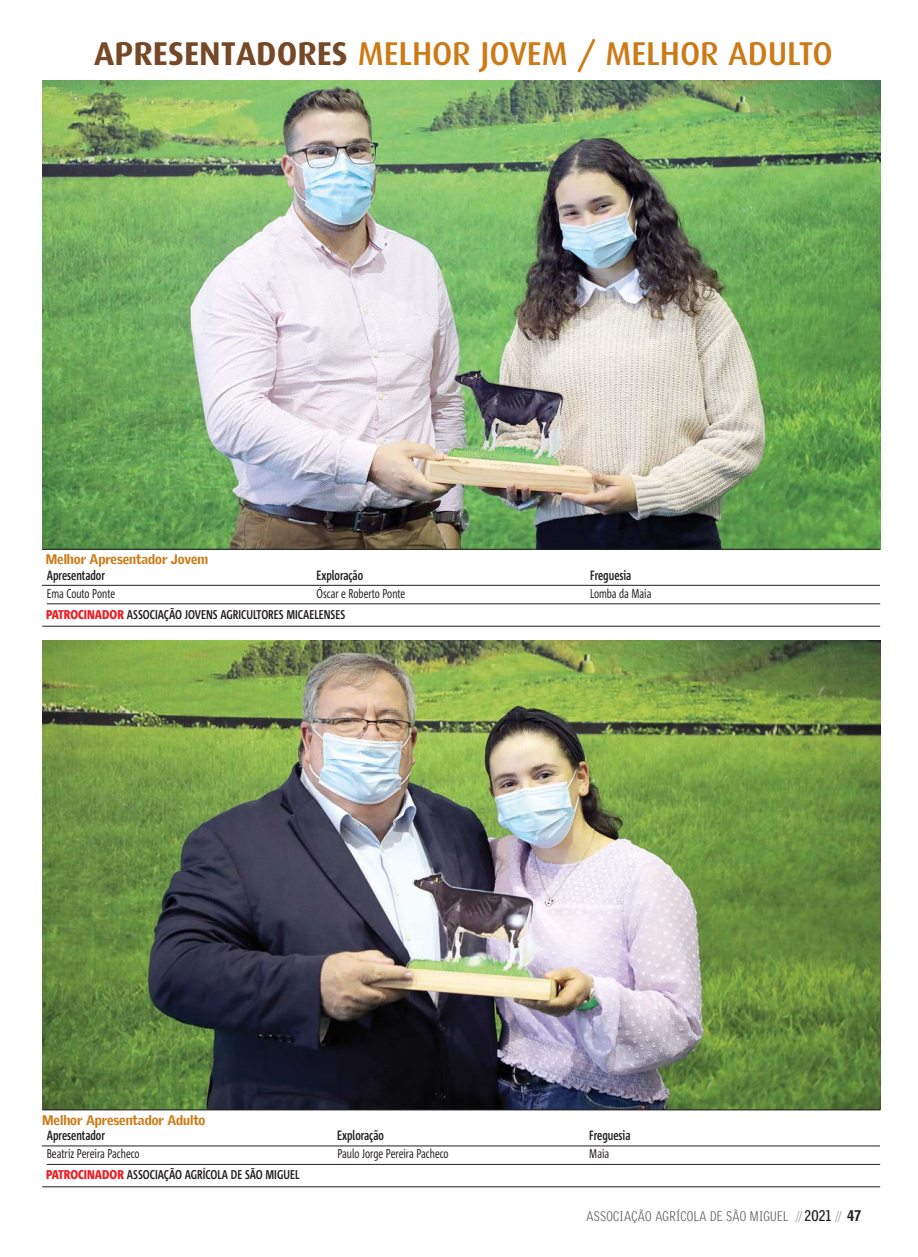
<style>
.page{position:relative;width:918px;height:1257px;background:#fff}
.page>*{position:absolute;margin:0;border:0;box-sizing:border-box;transform-origin:0 0}
.t1{font:500 33px "Dax";letter-spacing:-.005em;color:#cc7a16}
.t2{font:700 13.5px "Corpid Cd LF";color:#231f20;scale:.85 1}
.t3{font:900 13.5px "Griffith Gothic";letter-spacing:-.005em;color:#cc7a16;scale:.96 1}
.t4{font:300 13.5px "Griffith Gothic Cond";letter-spacing:.025em;color:#58595b}
.t5{font:700 12.75px "Corpid Cd LF";color:#231f20;scale:.9 1}
.t6{font:12.75px "Corpid Cd LF";color:#231f20;scale:.85 1}
.s1{font-weight:700;color:#754827}
.s2{font-weight:800;color:#ed1e25}
.s3{color:#939598}
.s4{font-weight:700;font-size:15px;color:#231f20}
.s5{font-weight:900;font-size:15px;color:#231f20}
</style>
<div class="page">
<hr style="left:42px;top:585px;width:838px;height:1px;background:#231f20">
<hr style="left:42px;top:1146px;width:838px;height:1px;background:#231f20">
<img style="left:42px;top:80px;width:838px;height:469px">
<hr style="left:47px;top:604px;width:833px;height:1px;background:#231f20">
<hr style="left:42px;top:549px;width:838px;height:1px;background:#231f20">
<hr style="left:42px;top:626px;width:838px;height:1px;background:#231f20">
<img style="left:42px;top:641px;width:838px;height:468px">
<hr style="left:47px;top:1164px;width:833px;height:1px;background:#231f20">
<hr style="left:42px;top:1109px;width:838px;height:1px;background:#231f20">
<hr style="left:42px;top:1187px;width:838px;height:1px;background:#231f20">
<h1 class="t1" style="left:94px;top:37px;width:740px"><span class="s1">APRESENTADORES</span> MELHOR JOVEM / MELHOR ADULTO</h1>
<p class="t3" style="left:46px;top:551px;width:171px">Melhor Apresentador Jovem</p>
<p class="t2" style="left:47px;top:569px;width:70px">Apresentador</p>
<p class="t2" style="left:316px;top:569px;width:56px">Exploração</p>
<p class="t2" style="left:590px;top:569px;width:50px">Freguesia</p>
<p class="t6" style="left:47px;top:587px;width:82px">Ema Couto Ponte</p>
<p class="t6" style="left:317px;top:587px;width:106px">Óscar e Roberto Ponte</p>
<p class="t6" style="left:590px;top:587px;width:74px">Lomba da Maia</p>
<p class="t5" style="left:46px;top:608px;width:334px"><span class="s2">PATROCINADOR</span> ASSOCIAÇÃO JOVENS AGRICULTORES MICAELENSES</p>
<p class="t3" style="left:42px;top:1112px;width:171px">Melhor Apresentador Adulto</p>
<p class="t2" style="left:47px;top:1129px;width:70px">Apresentador</p>
<p class="t2" style="left:337px;top:1129px;width:56px">Exploração</p>
<p class="t2" style="left:589px;top:1129px;width:50px">Freguesia</p>
<p class="t6" style="left:47px;top:1148px;width:111px">Beatriz Pereira Pacheco</p>
<p class="t6" style="left:337px;top:1148px;width:132px">Paulo Jorge Pereira Pacheco</p>
<p class="t6" style="left:589px;top:1148px;width:25px">Maia</p>
<p class="t5" style="left:46px;top:1169px;width:283px"><span class="s2">PATROCINADOR</span> ASSOCIAÇÃO AGRÍCOLA DE SÃO MIGUEL</p>
<p class="t4" style="left:587px;top:1209px;width:276px">ASSOCIAÇÃO AGRÍCOLA DE SÃO MIGUEL <span class="s3">//</span> <span class="s4">2021</span> <span class="s3">//</span> <span class="s5">47</span></p>
</div>
